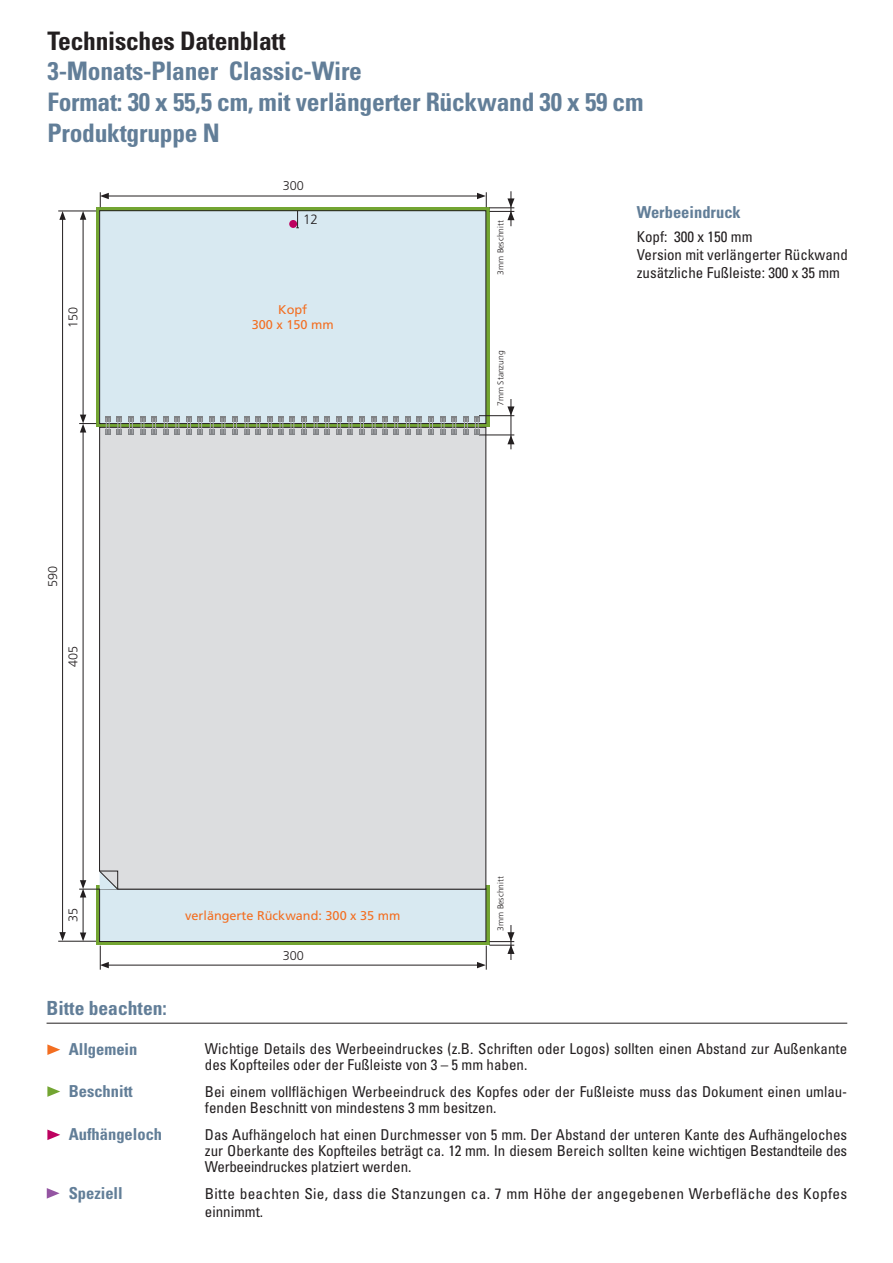
<style>
.page{position:relative;width:893px;height:1263px;background:#fff}
.page>*{position:absolute;margin:0;border:0;box-sizing:border-box;transform-origin:0 0}
.t1{font:700 condensed 25.5px "Univers LT Std";letter-spacing:-.01em;color:#627e98}
.t2{font:700 condensed 25.5px "Univers LT Std";letter-spacing:-.01em;color:#231f20}
.t3{font:700 condensed 19.5px "Univers LT Std";color:#627e98}
.t4{font:700 condensed 16.5px "Univers LT Std";color:#627e98}
.t5{font:condensed 15px/16.2px "Univers LT Std";color:#231f20}
.t6{font:condensed 15px/18px "Univers LT Std";letter-spacing:.02em;color:#231f20}
.t7{font:300 13.5px "Frutiger LT Std";color:#231f20}
.t8{font:12.75px "Frutiger LT Std";color:#f36e21}
.t9{font:300 12.75px "Frutiger LT Std";color:#231f20}
.t10{font:300 8.4px "Frutiger LT Std";color:#231f20}
</style>
<div class="page">
<hr style="left:47px;top:1023px;width:800px;height:1px;background:#231f20">
<svg style="left:47px;top:1044px;width:13px;height:11px"></svg>
<svg style="left:47px;top:1086px;width:13px;height:11px"></svg>
<svg style="left:47px;top:1129px;width:13px;height:11px"></svg>
<svg style="left:96px;top:207px;width:393px;height:220px;background:#658e30"></svg>
<svg style="left:96px;top:885px;width:393px;height:60px;background:#60852e"></svg>
<div style="left:100px;top:211px;width:386px;height:213px;background:#d8e9f1"></div>
<div style="left:100px;top:889px;width:386px;height:52px;background:#d8e9f1"></div>
<div style="left:100px;top:889px;width:386px;height:52px;border:1px solid #231f20"></div>
<svg style="left:47px;top:1188px;width:13px;height:10px"></svg>
<div style="left:289px;top:220px;width:8px;height:8px;background:#bd015f;border-radius:50%"></div>
<svg style="left:296px;top:211px;width:3px;height:18px"></svg>
<div style="left:99px;top:427px;width:387px;height:462px;background:#dcdddf"></div>
<hr style="left:58px;top:211px;width:38px;height:1px;background:#231f20">
<hr style="left:58px;top:941px;width:38px;height:1px;background:#231f20">
<hr style="left:83px;top:217px;width:1px;height:200px;background:#231f20">
<svg style="left:80px;top:211px;width:6px;height:9px"></svg>
<hr style="left:83px;top:895px;width:1px;height:40px;background:#231f20">
<svg style="left:80px;top:932px;width:6px;height:9px"></svg>
<hr style="left:83px;top:430px;width:1px;height:453px;background:#231f20">
<svg style="left:79px;top:871px;width:39px;height:26px"></svg>
<svg style="left:79px;top:415px;width:17px;height:17px"></svg>
<hr style="left:62px;top:217px;width:1px;height:717px;background:#231f20">
<svg style="left:59px;top:932px;width:7px;height:9px"></svg>
<svg style="left:59px;top:211px;width:7px;height:9px"></svg>
<hr style="left:106px;top:196px;width:373px;height:1px;background:#231f20">
<svg style="left:100px;top:192px;width:9px;height:15px"></svg>
<hr style="left:106px;top:965px;width:373px;height:1px;background:#231f20">
<svg style="left:100px;top:946px;width:9px;height:24px"></svg>
<svg style="left:507px;top:406px;width:7px;height:9px"></svg>
<hr style="left:479px;top:415px;width:35px;height:1px;background:#231f20">
<hr style="left:479px;top:435px;width:35px;height:1px;background:#231f20">
<hr style="left:511px;top:191px;width:1px;height:35px;background:#231f20">
<hr style="left:511px;top:399px;width:1px;height:50px;background:#231f20">
<hr style="left:511px;top:925px;width:1px;height:35px;background:#231f20">
<svg style="left:477px;top:192px;width:37px;height:28px"></svg>
<svg style="left:507px;top:435px;width:7px;height:9px"></svg>
<svg style="left:477px;top:932px;width:37px;height:38px"></svg>
<svg style="left:105px;top:416px;width:17px;height:19px"></svg>
<svg style="left:128px;top:416px;width:6px;height:19px"></svg>
<svg style="left:140px;top:416px;width:5px;height:19px"></svg>
<svg style="left:151px;top:416px;width:6px;height:19px"></svg>
<svg style="left:163px;top:416px;width:17px;height:19px"></svg>
<svg style="left:186px;top:416px;width:17px;height:19px"></svg>
<svg style="left:209px;top:416px;width:17px;height:19px"></svg>
<svg style="left:232px;top:416px;width:6px;height:19px"></svg>
<svg style="left:244px;top:416px;width:5px;height:19px"></svg>
<svg style="left:255px;top:416px;width:6px;height:19px"></svg>
<svg style="left:267px;top:416px;width:6px;height:19px"></svg>
<svg style="left:279px;top:416px;width:16px;height:19px"></svg>
<svg style="left:301px;top:416px;width:6px;height:19px"></svg>
<svg style="left:313px;top:416px;width:5px;height:19px"></svg>
<svg style="left:324px;top:416px;width:6px;height:19px"></svg>
<svg style="left:336px;top:416px;width:6px;height:19px"></svg>
<svg style="left:348px;top:416px;width:5px;height:19px"></svg>
<svg style="left:359px;top:416px;width:6px;height:19px"></svg>
<svg style="left:371px;top:416px;width:16px;height:19px"></svg>
<svg style="left:393px;top:416px;width:6px;height:19px"></svg>
<svg style="left:405px;top:416px;width:6px;height:19px"></svg>
<svg style="left:417px;top:416px;width:5px;height:19px"></svg>
<svg style="left:428px;top:416px;width:6px;height:19px"></svg>
<svg style="left:440px;top:416px;width:17px;height:19px"></svg>
<svg style="left:463px;top:416px;width:17px;height:19px"></svg>
<p class="t2" style="left:48px;top:25px;width:239px">Technisches Datenblatt</p>
<p class="t1" style="left:48px;top:56px;width:316px">3-Monats-Planer Classic-Wire</p>
<p class="t1" style="left:48px;top:86px;width:597px">Format: 30 x 55,5 cm, mit verlängerter Rückwand 30 x 59 cm</p>
<p class="t1" style="left:48px;top:117px;width:174px">Produktgruppe N</p>
<p class="t9" style="left:66px;top:328px;width:23px;rotate:-90deg">150</p>
<p class="t9" style="left:45px;top:587px;width:23px;rotate:-90deg">590</p>
<p class="t9" style="left:66px;top:667px;width:23px;rotate:-90deg">405</p>
<p class="t9" style="left:283px;top:179px;width:23px">300</p>
<p class="t7" style="left:303px;top:212px;width:17px">12</p>
<p class="t8" style="left:278px;top:302px;width:30px">Kopf</p>
<p class="t8" style="left:252px;top:317px;width:83px">300 x 150 mm</p>
<p class="t10" style="left:496px;top:275px;width:56px;rotate:-90deg">3mm Beschnitt</p>
<p class="t10" style="left:496px;top:406px;width:57px;rotate:-90deg">7mm Stanzung</p>
<p class="t4" style="left:637px;top:202px;width:106px">Werbeeindruck</p>
<p class="t5" style="left:637px;top:229px;width:117px">Kopf: 300 x 150 mm</p>
<p class="t5" style="left:637px;top:247px;width:213px">Version mit verlängerter Rückwand</p>
<p class="t5" style="left:637px;top:265px;width:205px">zusätzliche Fußleiste: 300 x 35 mm</p>
<p class="t9" style="left:66px;top:922px;width:16px;rotate:-90deg">35</p>
<p class="t3" style="left:47px;top:995px;width:122px">Bitte beachten:</p>
<p class="t4" style="left:69px;top:1039px;width:70px">Allgemein</p>
<p class="t4" style="left:69px;top:1080px;width:66px">Beschnitt</p>
<p class="t4" style="left:69px;top:1124px;width:95px">Aufhängeloch</p>
<p class="t4" style="left:69px;top:1183px;width:56px">Speziell</p>
<p class="t8" style="left:185px;top:907px;width:217px">verlängerte Rückwand: 300 x 35 mm</p>
<p class="t9" style="left:283px;top:948px;width:23px">300</p>
<p class="t10" style="left:496px;top:931px;width:56px;rotate:-90deg">3mm Beschnitt</p>
<p class="t5" style="left:205px;top:1040px;width:644px">Wichtige Details des Werbeeindruckes (z.B. Schriften oder Logos) sollten einen Abstand zur Außenkante des Kopfteiles oder der Fußleiste von 3 – 5 mm haben.</p>
<p class="t5" style="left:205px;top:1083px;width:644px">Bei einem vollflächigen Werbeeindruck des Kopfes oder der Fußleiste muss das Dokument einen umlau&shy;fenden Beschnitt von mindestens 3 mm besitzen.</p>
<p class="t5" style="left:205px;top:1126px;width:644px;text-align:justify">Das Aufhängeloch hat einen Durchmesser von 5 mm. Der Abstand der unteren Kante des Aufhängeloches zur Oberkante des Kopfteiles beträgt ca. 12 mm. In diesem Bereich sollten keine wichtigen Bestandteile des Werbeeindruckes platziert werden.</p>
<p class="t6" style="left:205px;top:1184px;width:644px">Bitte beachten Sie, dass die Stanzungen ca. 7 mm Höhe der angegebenen Werbefläche des Kopfes einnimmt.</p>
</div>
